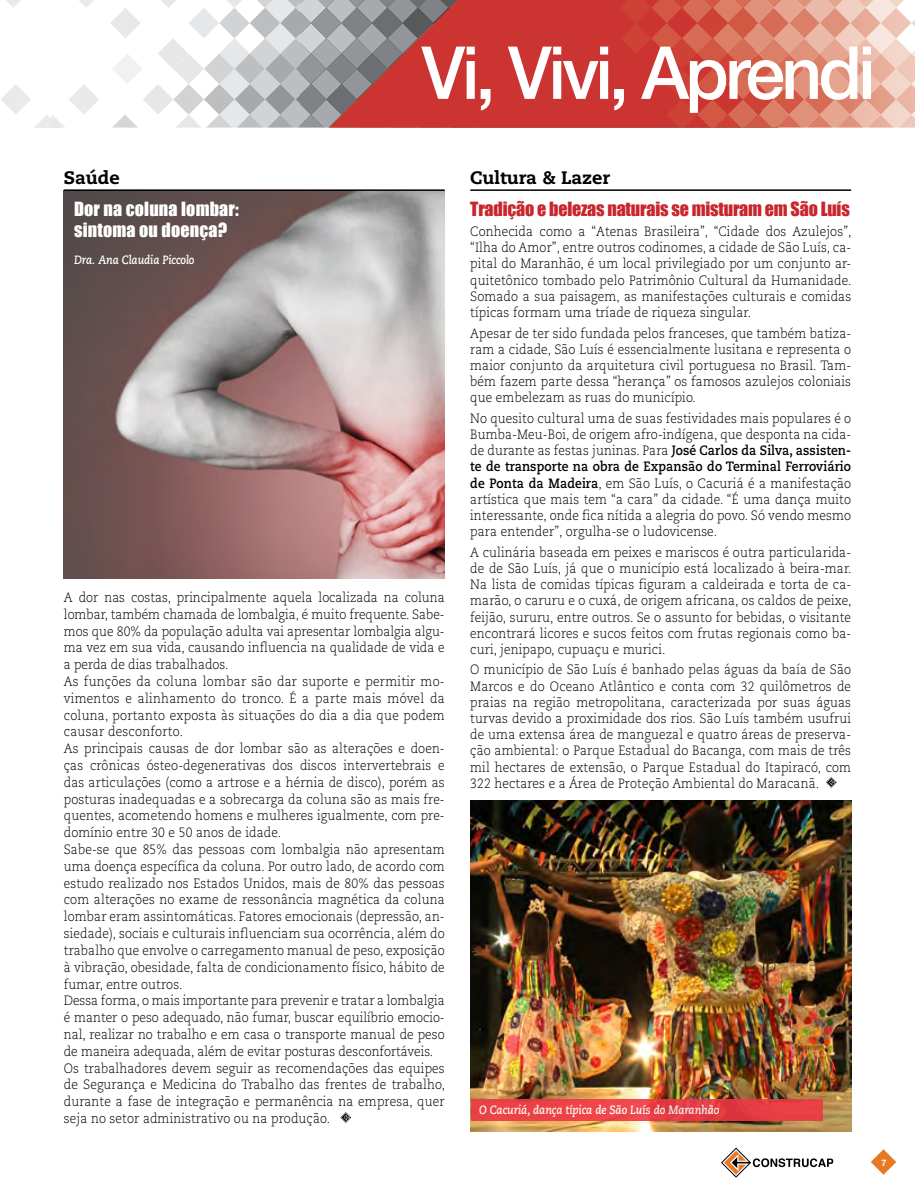
<style>
.page{position:relative;width:915px;height:1191px;background:#fff}
.page>*{position:absolute;margin:0;border:0;box-sizing:border-box;transform-origin:0 0}
.t1{font:500 73.2px "Helvetica Neue LT";letter-spacing:-.05em;color:#fff}
.t2{font:18px "Impact";letter-spacing:-.01em;color:#c9252c}
.t3{font:18px/21.6px "Impact";letter-spacing:.01em;color:#fff}
.t4{font:800 18px "Caecilia LT Std";color:#000}
.t5{font:300 13.5px/16.8px "Caecilia LT Std";letter-spacing:.01em;color:#000;text-align:justify;scale:.9 1}
.t6{font:italic 700 12px "Caecilia LT Std";letter-spacing:-.01em;color:#fff;scale:.9 1}
.t7{font:700 9px "Helvetica Neue LT";color:#fff}
.s1{font-weight:700}
</style>
<div class="page">
<img style="left:470px;top:801px;width:380px;height:330px">
<img style="left:64px;top:191px;width:380px;height:387px">
<svg style="left:6px;top:0;width:15px;height:8px"></svg>
<svg style="left:79px;top:0;width:15px;height:8px"></svg>
<svg style="left:111px;top:0;width:218px;height:128px"></svg>
<svg style="left:1px;top:84px;width:98px;height:44px"></svg>
<hr style="left:64px;top:189px;width:380px;height:2px;background:#000">
<svg style="left:340px;top:1112px;width:11px;height:11px"></svg>
<svg style="left:826px;top:777px;width:10px;height:11px"></svg>
<svg style="left:329px;top:0;width:291px;height:128px;background:#bc4745"></svg>
<svg style="left:620px;top:0;width:294px;height:128px;background:#da7969"></svg>
<hr style="left:470px;top:189px;width:380px;height:2px;background:#000">
<div style="left:470px;top:1098px;width:352px;height:22px;background:linear-gradient(to right,#ed4348,#e43c44)"></div>
<svg style="left:871px;top:1149px;width:24px;height:25px"></svg>
<svg style="left:721px;top:1147px;width:112px;height:30px"></svg>
<h1 class="t1" style="left:421px;top:29px;width:455px">Vi, Vivi, Aprendi</h1>
<h2 class="t4" style="left:64px;top:166px;width:58px">Saúde</h2>
<h2 class="t3" style="left:74px;top:197px;width:166px">Dor na coluna lombar: sintoma ou doença?</h2>
<p class="t6" style="left:74px;top:253px;width:135px">Dra. Ana Claudia Piccolo</p>
<p class="t5" style="left:64px;top:589px;width:425px;text-align:left">A dor nas costas, principalmente aquela localizada na coluna lombar, também chamada de lombalgia, é muito frequente. Sabe&shy;mos que 80% da população adulta vai apresentar lombalgia algu&shy;ma vez em sua vida, causando influencia na qualidade de vida e a perda de dias trabalhados.<br>As funções da coluna lombar são dar suporte e permitir mo&shy;vimentos e alinhamento do tronco. É a parte mais móvel da coluna, portanto exposta às situações do dia a dia que podem causar desconforto.<br>As principais causas de dor lombar são as alterações e doen&shy;ças crônicas ósteo-degenerativas dos discos intervertebrais e das articulações (como a artrose e a hérnia de disco), porém as posturas inadequadas e a sobrecarga da coluna são as mais fre&shy;quentes, acometendo homens e mulheres igualmente, com pre&shy;domínio entre 30 e 50 anos de idade.<br>Sabe-se que 85% das pessoas com lombalgia não apresentam uma doença específica da coluna. Por outro lado, de acordo com estudo realizado nos Estados Unidos, mais de 80% das pessoas com alterações no exame de ressonância magnética da coluna lombar eram assintomáticas. Fatores emocionais (depressão, an&shy;siedade), sociais e culturais influenciam sua ocorrência, além do trabalho que envolve o carregamento manual de peso, exposição à vibração, obesidade, falta de condicionamento físico, hábito de fumar, entre outros.<br>Dessa forma, o mais importante para prevenir e tratar a lombalgia é manter o peso adequado, não fumar, buscar equilíbrio emocio&shy;nal, realizar no trabalho e em casa o transporte manual de peso de maneira adequada, além de evitar posturas desconfortáveis.<br>Os trabalhadores devem seguir as recomendações das equipes de Segurança e Medicina do Trabalho das frentes de trabalho, durante a fase de integração e permanência na empresa, quer seja no setor administrativo ou na produção.</p>
<h2 class="t4" style="left:470px;top:166px;width:141px">Cultura &amp; Lazer</h2>
<h2 class="t2" style="left:470px;top:195px;width:381px">Tradição e belezas naturais se misturam em São Luís</h2>
<p class="t5" style="left:470px;top:224px;width:425px;line-height:16.2px">Conhecida como a “Atenas Brasileira”, “Cidade dos Azulejos”, “Ilha do Amor”, entre outros codinomes, a cidade de São Luís, ca&shy;pital do Maranhão, é um local privilegiado por um conjunto ar&shy;quitetônico tombado pelo Patrimônio Cultural da Humanidade.<br>Somado a sua paisagem, as manifestações culturais e comidas típicas formam uma tríade de riqueza singular.</p>
<p class="t5" style="left:470px;top:325px;width:424px;line-height:16.2px">Apesar de ter sido fundada pelos franceses, que também batiza&shy;ram a cidade, São Luís é essencialmente lusitana e representa o maior conjunto da arquitetura civil portuguesa no Brasil. Tam&shy;bém fazem parte dessa “herança” os famosos azulejos coloniais que embelezam as ruas do município.</p>
<p class="t5" style="left:470px;top:410px;width:424px;line-height:16.2px">No quesito cultural uma de suas festividades mais populares é o Bumba-Meu-Boi, de origem afro-indígena, que desponta na cida&shy;de durante as festas juninas. Para <span class="s1">José Carlos da Silva, assisten&shy;te de transporte na obra de Expansão do Terminal Ferroviário de Ponta da Madeira</span>, em São Luís, o Cacuriá é a manifestação artística que mais tem “a cara” da cidade. “É uma dança muito interessante, onde fica nítida a alegria do povo. Só vendo mesmo para entender”, orgulha-se o ludovicense.</p>
<p class="t5" style="left:470px;top:544px;width:425px;line-height:16.2px">A culinária baseada em peixes e mariscos é outra particularida&shy;de de São Luís, já que o município está localizado à beira-mar.<br>Na lista de comidas típicas figuram a caldeirada e torta de ca&shy;marão, o caruru e o cuxá, de origem africana, os caldos de peixe, feijão, sururu, entre outros. Se o assunto for bebidas, o visitante encontrará licores e sucos feitos com frutas regionais como ba&shy;curi, jenipapo, cupuaçu e murici.</p>
<p class="t5" style="left:470px;top:662px;width:424px;line-height:16.2px">O município de São Luís é banhado pelas águas da baía de São Marcos e do Oceano Atlântico e conta com 32 quilômetros de praias na região metropolitana, caracterizada por suas águas turvas devido a proximidade dos rios. São Luís também usufrui de uma extensa área de manguezal e quatro áreas de preserva&shy;ção ambiental: o Parque Estadual do Bacanga, com mais de três mil hectares de extensão, o Parque Estadual do Itapiracó, com 322 hectares e a Área de Proteção Ambiental do Maracanã.</p>
<p class="t6" style="left:479px;top:1103px;width:268px">O Cacuriá, dança típica de São Luís do Maranhão</p>
<p class="t7" style="left:881px;top:1156px;width:7px">7</p>
</div>
